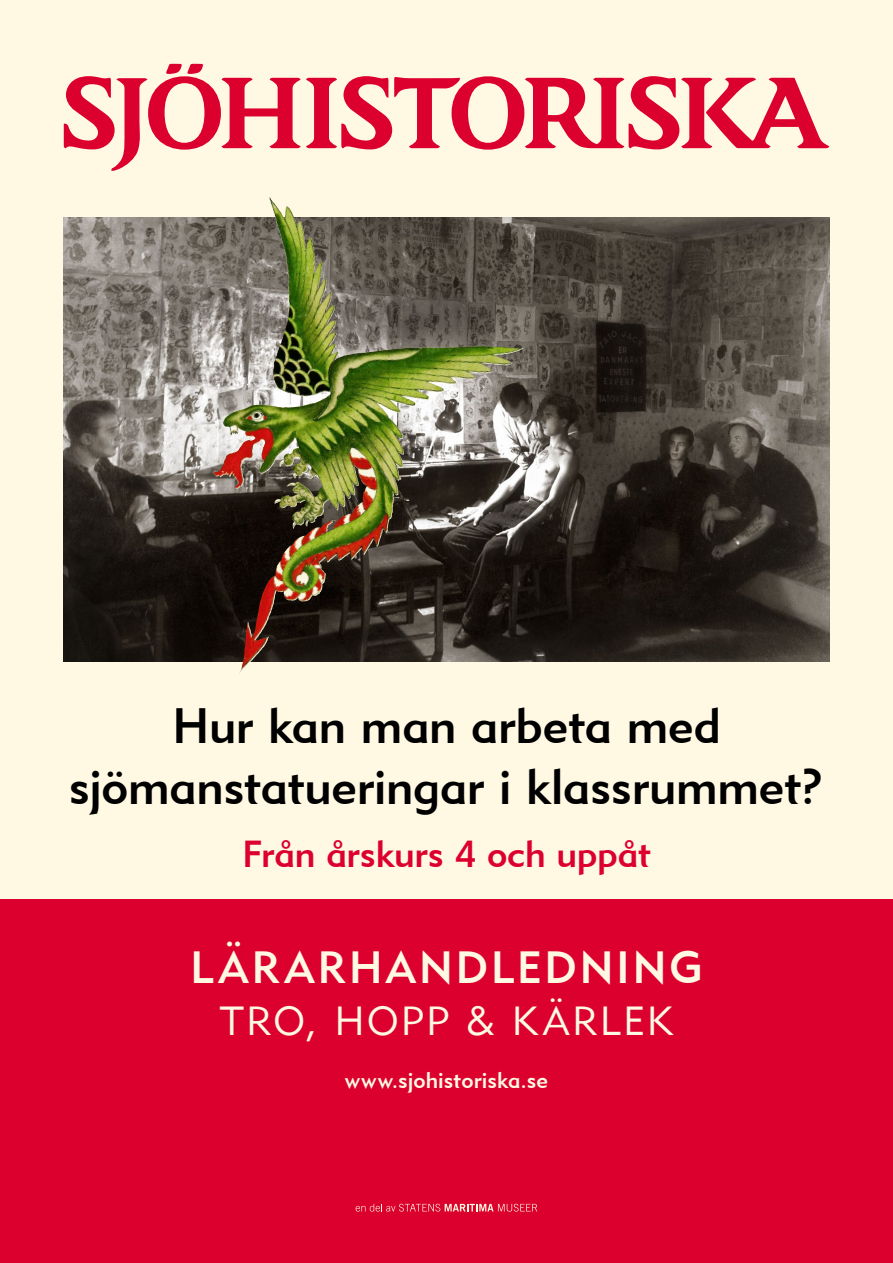
<style>
.page{position:relative;width:893px;height:1263px;background:#fff9e3}
.page>*{position:absolute;margin:0;border:0;box-sizing:border-box;transform-origin:0 0}
.t1{font:49.5px/61.5px "Geometric 415 BT Medium A";letter-spacing:-.005em;color:#000;text-align:center}
.t2{font:45px "Geometric 415 BT Medium A";letter-spacing:.055em;color:#fff9e3}
.t3{font:40.5px "Geometric 415 BT Lite A";letter-spacing:.055em;color:#fff9e3}
.t4{font:37.5px "Geometric 415 BT Medium A";letter-spacing:-.01em;color:#dc002e}
.t5{font:22.5px "Geometric 415 BT Medium A";color:#fff9e3}
</style>
<div class="page">
<svg style="left:64px;top:64px;width:765px;height:107px"></svg>
<img style="left:64px;top:218px;width:765px;height:443px">
<div style="left:0;top:900px;width:893px;height:363px;background:#dc002e"></div>
<svg style="left:356px;top:1204px;width:181px;height:7px"></svg>
<img style="left:269px;top:197px;width:62px;height:200px">
<p class="t1" style="left:69px;top:694px;width:757px">Hur kan man arbeta med sjömanstatueringar i klassrummet?</p>
<p class="t4" style="left:242px;top:831px;width:410px">Från årskurs 4 och uppåt</p>
<p class="t2" style="left:190px;top:939px;width:514px">LÄRARHANDLEDNING</p>
<p class="t3" style="left:220px;top:996px;width:455px">TRO, HOPP &amp; KÄRLEK</p>
<p class="t5" style="left:345px;top:1066px;width:205px">www.sjohistoriska.se</p>
</div>
